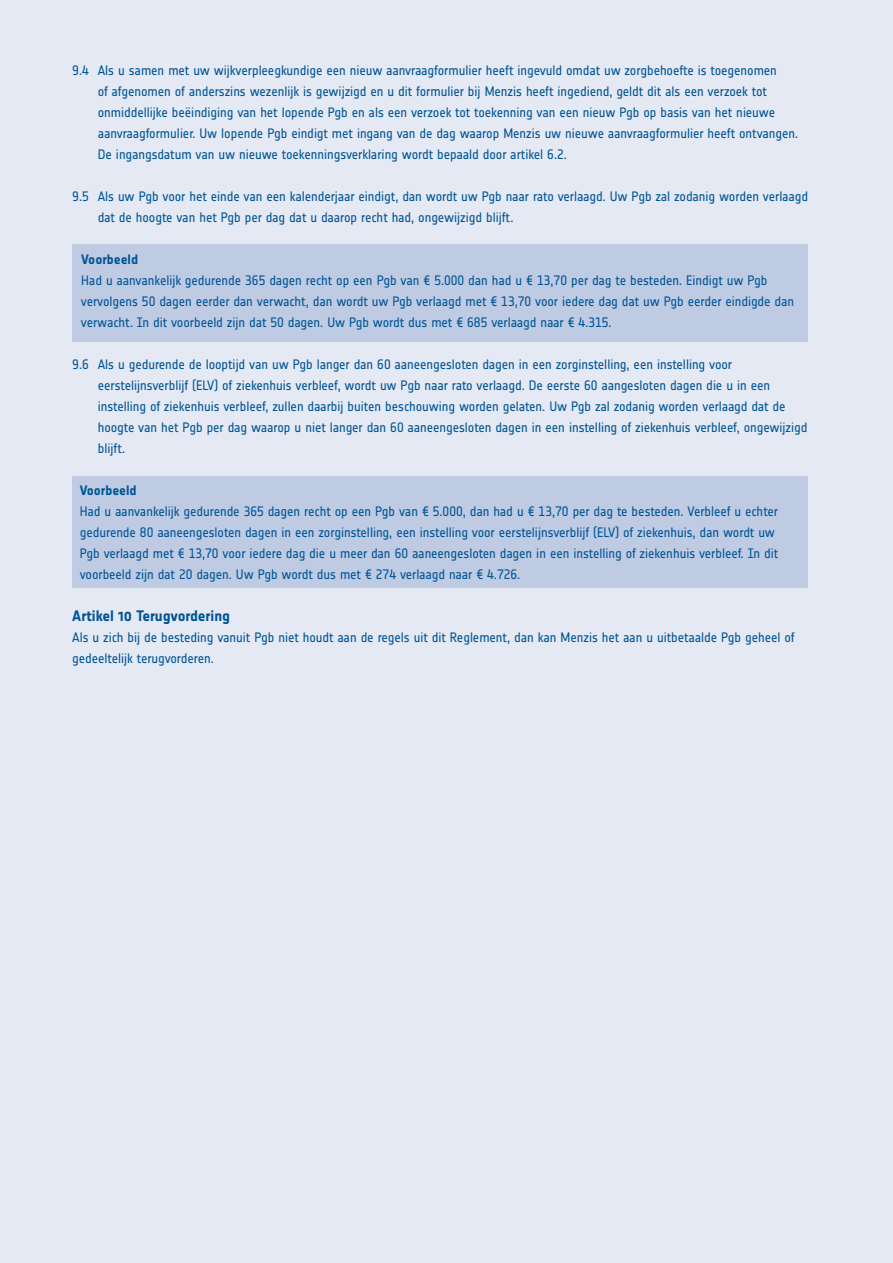
<style>
.page{position:relative;width:893px;height:1263px;background:#e5e9f3}
.page>*{position:absolute;margin:0;border:0;box-sizing:border-box;transform-origin:0 0}
.t1{font:700 15px "Notes";letter-spacing:-.005em;color:#005595}
.t2{font:13.5px/21px "Notes Regular Tf";letter-spacing:-.005em;color:#005595}
.t3{font:700 13.5px "Notes";letter-spacing:-.005em;color:#005595}
</style>
<div class="page">
<div style="left:72px;top:244px;width:736px;height:98px;background:#bfcbe3"></div>
<div style="left:72px;top:476px;width:736px;height:112px;background:#bfcbe3"></div>
<p class="t2" style="left:98px;top:60px;width:702px;text-indent:-26px">9.4 Als u samen met uw wijkverpleegkundige een nieuw aanvraagformulier heeft ingevuld omdat uw zorgbehoefte is toegenomen<br>of afgenomen of anderszins wezenlijk is gewijzigd en u dit formulier bij Menzis heeft ingediend, geldt dit als een verzoek tot onmiddellijke beëindiging van het lopende Pgb en als een verzoek tot toekenning van een nieuw Pgb op basis van het nieuwe aanvraagformulier. Uw lopende Pgb eindigt met ingang van de dag waarop Menzis uw nieuwe aanvraagformulier heeft ontvangen.<br>De ingangsdatum van uw nieuwe toekenningsverklaring wordt bepaald door artikel 6.2.</p>
<p class="t2" style="left:98px;top:186px;width:712px;text-indent:-26px">9.5 Als uw Pgb voor het einde van een kalenderjaar eindigt, dan wordt uw Pgb naar rato verlaagd. Uw Pgb zal zodanig worden verlaagd dat de hoogte van het Pgb per dag dat u daarop recht had, ongewijzigd blijft.</p>
<p class="t3" style="left:81px;top:251px;width:58px">Voorbeeld</p>
<p class="t2" style="left:81px;top:270px;width:715px">Had u aanvankelijk gedurende 365 dagen recht op een Pgb van € 5.000 dan had u € 13,70 per dag te besteden. Eindigt uw Pgb vervolgens 50 dagen eerder dan verwacht, dan wordt uw Pgb verlaagd met € 13,70 voor iedere dag dat uw Pgb eerder eindigde dan verwacht. In dit voorbeeld zijn dat 50 dagen. Uw Pgb wordt dus met € 685 verlaagd naar € 4.315.</p>
<p class="t2" style="left:98px;top:354px;width:711px;text-indent:-26px">9.6 Als u gedurende de looptijd van uw Pgb langer dan 60 aaneengesloten dagen in een zorginstelling, een instelling voor eerstelijnsverblijf (ELV) of ziekenhuis verbleef, wordt uw Pgb naar rato verlaagd. De eerste 60 aangesloten dagen die u in een instelling of ziekenhuis verbleef, zullen daarbij buiten beschouwing worden gelaten. Uw Pgb zal zodanig worden verlaagd dat de hoogte van het Pgb per dag waarop u niet langer dan 60 aaneengesloten dagen in een instelling of ziekenhuis verbleef, ongewijzigd blijft.</p>
<p class="t3" style="left:80px;top:482px;width:58px">Voorbeeld</p>
<p class="t2" style="left:80px;top:501px;width:700px">Had u aanvankelijk gedurende 365 dagen recht op een Pgb van € 5.000, dan had u € 13,70 per dag te besteden. Verbleef u echter gedurende 80 aaneengesloten dagen in een zorginstelling, een instelling voor eerstelijnsverblijf (ELV) of ziekenhuis, dan wordt uw Pgb verlaagd met € 13,70 voor iedere dag die u meer dan 60 aaneengesloten dagen in een instelling of ziekenhuis verbleef. In dit voorbeeld zijn dat 20 dagen. Uw Pgb wordt dus met € 274 verlaagd naar € 4.726.</p>
<p class="t1" style="left:72px;top:607px;width:159px">Artikel 10 Terugvordering</p>
<p class="t2" style="left:72px;top:627px;width:724px">Als u zich bij de besteding vanuit Pgb niet houdt aan de regels uit dit Reglement, dan kan Menzis het aan u uitbetaalde Pgb geheel of gedeeltelijk terugvorderen.</p>
</div>
